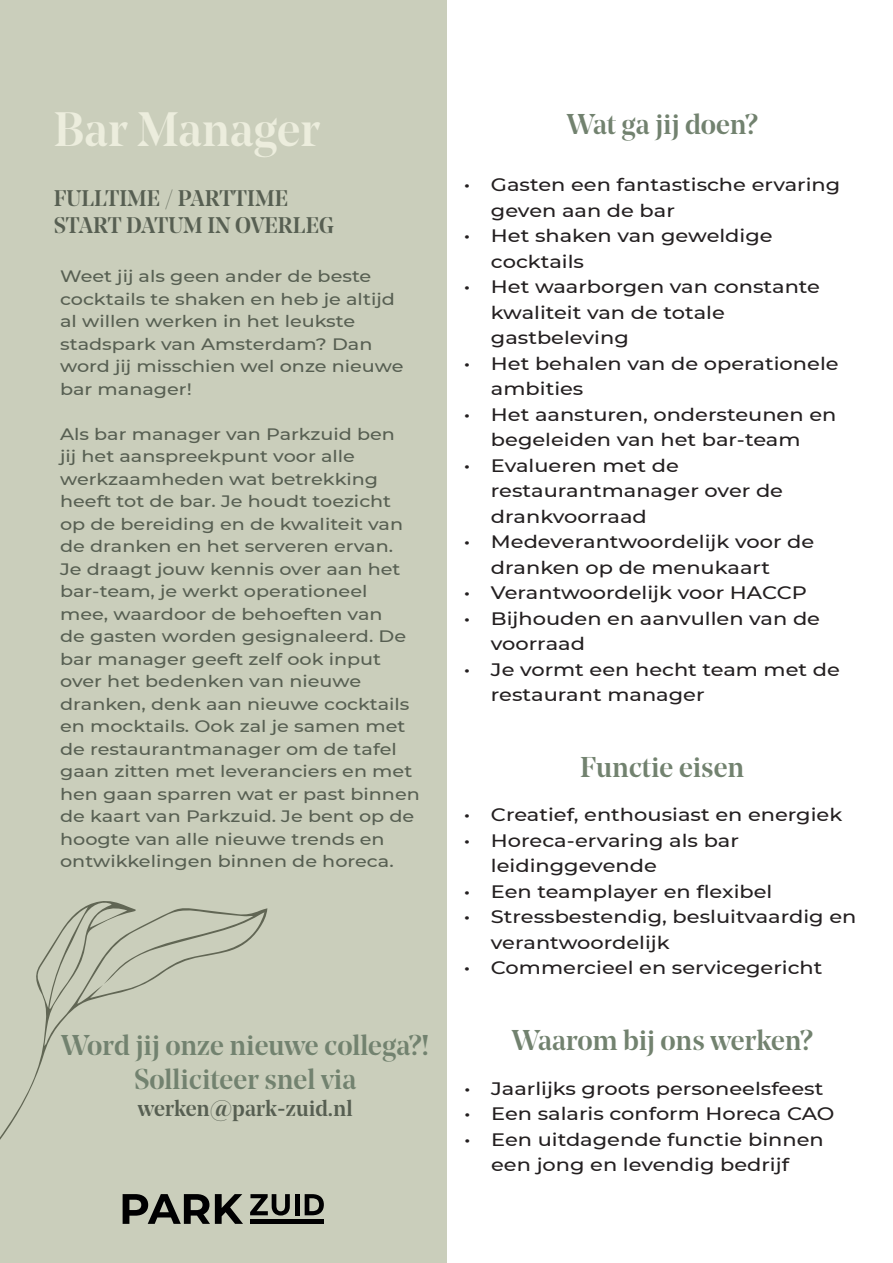
<style>
.page{position:relative;width:893px;height:1263px;background:#fff}
.page>*{position:absolute;margin:0;border:0;box-sizing:border-box;transform-origin:0 0}
.t1{font:500 48px "Noe Display";color:#eceddd}
.t2{font:500 28.5px "Noe Display";color:#72826f}
.t3{font:500 22.5px "Noe Display";color:#575f52}
.t4{font:500 18px/25.5px "Montserrat";color:#231f20;scale:1.16 1}
.t5{font:500 16.5px/22.5px "Montserrat";color:#575f52;scale:1.16 1}
.s1{font-family:"Montserrat"}
</style>
<div class="page">
<div style="left:0;top:0;width:446px;height:1262px;background:#cacebb"></div>
<svg style="left:0;top:901px;width:267px;height:239px"></svg>
<svg style="left:250px;top:1194px;width:40px;height:21px"></svg>
<hr style="left:295px;top:1194px;width:4px;height:21px;background:#000001">
<svg style="left:305px;top:1194px;width:19px;height:21px"></svg>
<hr style="left:250px;top:1219px;width:74px;height:4px;background:#000001">
<svg style="left:123px;top:1194px;width:120px;height:30px"></svg>
<p class="t1" style="left:54px;top:99px;width:268px">Bar Manager</p>
<p class="t3" style="left:54px;top:184px;width:236px">FULLTIME / PARTTIME</p>
<p class="t3" style="left:54px;top:211px;width:282px">START DATUM IN OVERLEG</p>
<p class="t5" style="left:60px;top:265px;width:298px">Weet jij als geen ander de beste cocktails te shaken en heb je altijd al willen werken in het leukste stadspark van Amsterdam? Dan word jij misschien wel onze nieuwe bar manager!</p>
<p class="t5" style="left:60px;top:422px;width:312px">Als bar manager van Parkzuid ben<br>jij het aanspreekpunt voor alle werkzaamheden wat betrekking heeft tot de bar. Je houdt toezicht op de bereiding en de kwaliteit van de dranken en het serveren ervan.<br>Je draagt jouw kennis over aan het bar-team, je werkt operationeel<br>mee, waardoor de behoeften van<br>de gasten worden gesignaleerd. De bar manager geeft zelf ook input over het bedenken van nieuwe dranken, denk aan nieuwe cocktails en mocktails. Ook zal je samen met de restaurantmanager om de tafel gaan zitten met leveranciers en met hen gaan sparren wat er past binnen de kaart van Parkzuid. Je bent op de hoogte van alle nieuwe trends en ontwikkelingen binnen de horeca.</p>
<p class="t2" style="left:61px;top:1027px;width:370px">Word jij onze nieuwe collega?!</p>
<p class="t2" style="left:134px;top:1061px;width:223px">Solliciteer snel via</p>
<p class="t3" style="left:138px;top:1094px;width:217px">werken@park<span class="s1">-</span>zuid.nl</p>
<p class="t2" style="left:567px;top:106px;width:193px">Wat ga jij doen?</p>
<p class="t4" style="left:491px;top:171px;width:303px;text-indent:-27px">• Gasten een fantastische ervaring geven aan de bar</p>
<p class="t4" style="left:491px;top:222px;width:244px;text-indent:-27px">• Het shaken van geweldige cocktails</p>
<p class="t4" style="left:491px;top:273px;width:285px;text-indent:-27px">• Het waarborgen van constante kwaliteit van de totale gastbeleving</p>
<p class="t4" style="left:491px;top:350px;width:301px;text-indent:-27px">• Het behalen van de operationele ambities</p>
<p class="t4" style="left:464px;top:401px;width:323px;text-align:center">• Het aansturen, ondersteunen en begeleiden van het bar-team</p>
<p class="t4" style="left:491px;top:452px;width:253px;text-indent:-27px">• Evalueren met de restaurantmanager over de drankvoorraad</p>
<p class="t4" style="left:491px;top:528px;width:280px;text-indent:-27px">• Medeverantwoordelijk voor de dranken op de menukaart</p>
<p class="t4" style="left:464px;top:579px;width:297px">• Verantwoordelijk voor HACCP</p>
<p class="t4" style="left:491px;top:605px;width:285px;text-indent:-27px">• Bijhouden en aanvullen van de voorraad</p>
<p class="t4" style="left:491px;top:656px;width:302px;text-indent:-27px">• Je vormt een hecht team met de restaurant manager</p>
<p class="t2" style="left:580px;top:749px;width:166px">Functie eisen</p>
<p class="t4" style="left:464px;top:801px;width:328px">• Creatief, enthousiast en energiek</p>
<p class="t4" style="left:491px;top:827px;width:215px;text-indent:-27px">• Horeca-ervaring als bar leidinggevende</p>
<p class="t4" style="left:464px;top:878px;width:267px">• Een teamplayer en flexibel</p>
<p class="t4" style="left:491px;top:903px;width:317px;text-indent:-27px">• Stressbestendig, besluitvaardig en verantwoordelijk</p>
<p class="t4" style="left:464px;top:954px;width:311px">• Commercieel en servicegericht</p>
<p class="t2" style="left:512px;top:1022px;width:302px">Waarom bij ons werken?</p>
<p class="t4" style="left:464px;top:1075px;width:311px">• Jaarlijks groots personeelsfeest</p>
<p class="t4" style="left:464px;top:1100px;width:321px">• Een salaris conform Horeca CAO</p>
<p class="t4" style="left:464px;top:1126px;width:311px;text-align:center">• Een uitdagende functie binnen een jong en levendig bedrijf</p>
</div>
